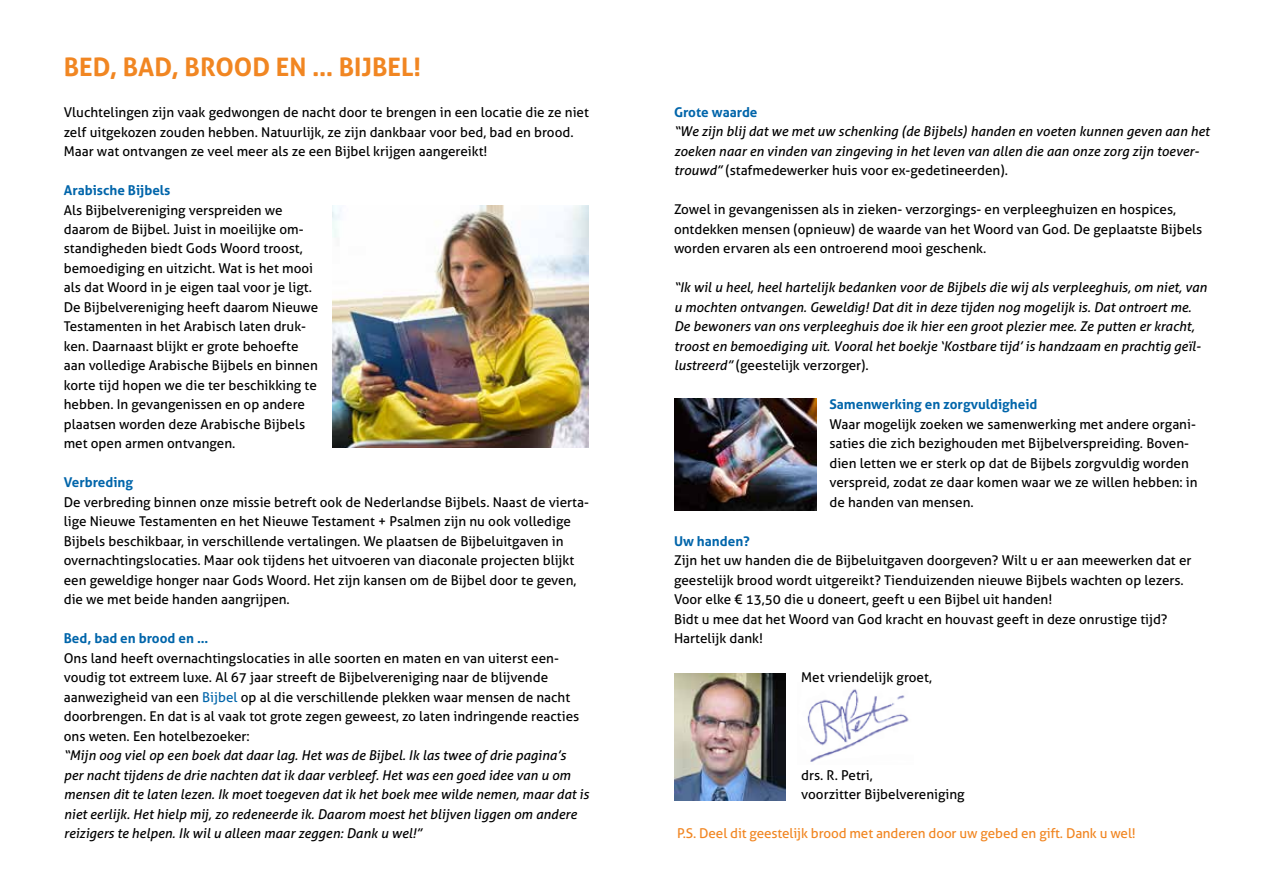
<style>
.page{position:relative;width:1263px;height:893px;background:#fff}
.page>*{position:absolute;margin:0;border:0;box-sizing:border-box;transform-origin:0 0}
.t1{font:700 25.5px "Aller";color:#f18622}
.t2{font:13.5px/19.5px "Aller";color:#000}
.t3{font:italic 13.5px/19.5px "Aller";color:#000}
.t4{font:700 13.5px "Aller";color:#0065aa}
.t5{font:13.5px "Aller";letter-spacing:-.01em;color:#f18622}
.s1{color:#0065aa}
.s2{font-style:normal}
</style>
<div class="page">
<img style="left:674px;top:674px;width:111px;height:126px">
<img style="left:333px;top:205px;width:256px;height:243px">
<img style="left:807px;top:689px;width:102px;height:73px">
<img style="left:674px;top:399px;width:143px;height:111px">
<h1 class="t1" style="left:64px;top:51px;width:359px">BED, BAD, BROOD EN … BIJBEL!</h1>
<p class="t2" style="left:64px;top:102px;width:527px">Vluchtelingen zijn vaak gedwongen de nacht door te brengen in een locatie die ze niet zelf uitgekozen zouden hebben. Natuurlijk, ze zijn dankbaar voor bed, bad en brood.<br>Maar wat ontvangen ze veel meer als ze een Bijbel krijgen aangereikt!</p>
<p class="t4" style="left:64px;top:182px;width:108px">Arabische Bijbels</p>
<p class="t2" style="left:64px;top:200px;width:256px">Als Bijbelvereniging verspreiden we daarom de Bijbel. Juist in moeilijke om&shy;standigheden biedt Gods Woord troost, bemoediging en uitzicht. Wat is het mooi als dat Woord in je eigen taal voor je ligt.<br>De Bijbelvereniging heeft daarom Nieuwe Testamenten in het Arabisch laten druk&shy;ken. Daarnaast blijkt er grote behoefte aan volledige Arabische Bijbels en binnen korte tijd hopen we die ter beschikking te hebben. In gevangenissen en op andere plaatsen worden deze Arabische Bijbels met open armen ontvangen.</p>
<p class="t4" style="left:64px;top:474px;width:71px">Verbreding</p>
<p class="t2" style="left:64px;top:492px;width:527px">De verbreding binnen onze missie betreft ook de Nederlandse Bijbels. Naast de vierta&shy;lige Nieuwe Testamenten en het Nieuwe Testament + Psalmen zijn nu ook volledige Bijbels beschikbaar, in verschillende vertalingen. We plaatsen de Bijbeluitgaven in overnachtingslocaties. Maar ook tijdens het uitvoeren van diaconale projecten blijkt een geweldige honger naar Gods Woord. Het zijn kansen om de Bijbel door te geven, die we met beide handen aangrijpen.</p>
<p class="t4" style="left:64px;top:630px;width:146px">Bed, bad en brood en …</p>
<p class="t2" style="left:64px;top:648px;width:517px">Ons land heeft overnachtingslocaties in alle soorten en maten en van uiterst een&shy;voudig tot extreem luxe. Al 67 jaar streeft de Bijbelvereniging naar de blijvende aanwezigheid van een <span class="s1">Bijbel</span> op al die verschillende plekken waar mensen de nacht doorbrengen. En dat is al vaak tot grote zegen geweest, zo laten indringende reacties ons weten. Een hotelbezoeker:</p>
<p class="t3" style="left:64px;top:746px;width:527px">“Mijn oog viel op een boek dat daar lag. Het was de Bijbel. Ik las twee of drie pagina’s<br>per nacht tijdens de drie nachten dat ik daar verbleef. Het was een goed idee van u om mensen dit te laten lezen. Ik moet toegeven dat ik het boek mee wilde nemen, maar dat is niet eerlijk. Het hielp mij, zo redeneerde ik. Daarom moest het blijven liggen om andere reizigers te helpen. Ik wil u alleen maar zeggen: Dank u wel!”</p>
<p class="t4" style="left:674px;top:104px;width:85px">Grote waarde</p>
<p class="t3" style="left:674px;top:122px;width:537px">“We zijn blij dat we met uw schenking (de Bijbels) handen en voeten kunnen geven aan het zoeken naar en vinden van zingeving in het leven van allen die aan onze zorg zijn toever&shy;trouwd” <span class="s2">(stafmedewerker huis voor ex-gedetineerden).</span></p>
<p class="t2" style="left:674px;top:200px;width:530px">Zowel in gevangenissen als in zieken- verzorgings- en verpleeghuizen en hospices, ontdekken mensen (opnieuw) de waarde van het Woord van God. De geplaatste Bijbels worden ervaren als een ontroerend mooi geschenk.</p>
<p class="t3" style="left:674px;top:278px;width:534px">“Ik wil u heel, heel hartelijk bedanken voor de Bijbels die wij als verpleeghuis, om niet, van u mochten ontvangen. Geweldig! Dat dit in deze tijden nog mogelijk is. Dat ontroert me.<br>De bewoners van ons verpleeghuis doe ik hier een groot plezier mee. Ze putten er kracht, troost en bemoediging uit. Vooral het boekje ‘Kostbare tijd’ is handzaam en prachtig geïl&shy;lustreerd” <span class="s2">(geestelijk verzorger).</span></p>
<p class="t4" style="left:829px;top:396px;width:209px">Samenwerking en zorgvuldigheid</p>
<p class="t2" style="left:829px;top:414px;width:370px">Waar mogelijk zoeken we samenwerking met andere organi&shy;saties die zich bezighouden met Bijbelverspreiding. Boven&shy;dien letten we er sterk op dat de Bijbels zorgvuldig worden verspreid, zodat ze daar komen waar we ze willen hebben: in de handen van mensen.</p>
<p class="t4" style="left:674px;top:533px;width:77px">Uw handen?</p>
<p class="t2" style="left:674px;top:551px;width:519px">Zijn het uw handen die de Bijbeluitgaven doorgeven? Wilt u er aan meewerken dat er geestelijk brood wordt uitgereikt? Tienduizenden nieuwe Bijbels wachten op lezers.<br>Voor elke € 13,50 die u doneert, geeft u een Bijbel uit handen!<br>Bidt u mee dat het Woord van God kracht en houvast geeft in deze onrustige tijd?<br>Hartelijk dank!</p>
<p class="t2" style="left:801px;top:668px;width:132px">Met vriendelijk groet,</p>
<p class="t2" style="left:801px;top:765px;width:165px">drs. R. Petri,<br>voorzitter Bijbelvereniging</p>
<p class="t5" style="left:677px;top:825px;width:460px">P.S. Deel dit geestelijk brood met anderen door uw gebed en gift. Dank u wel!</p>
</div>
